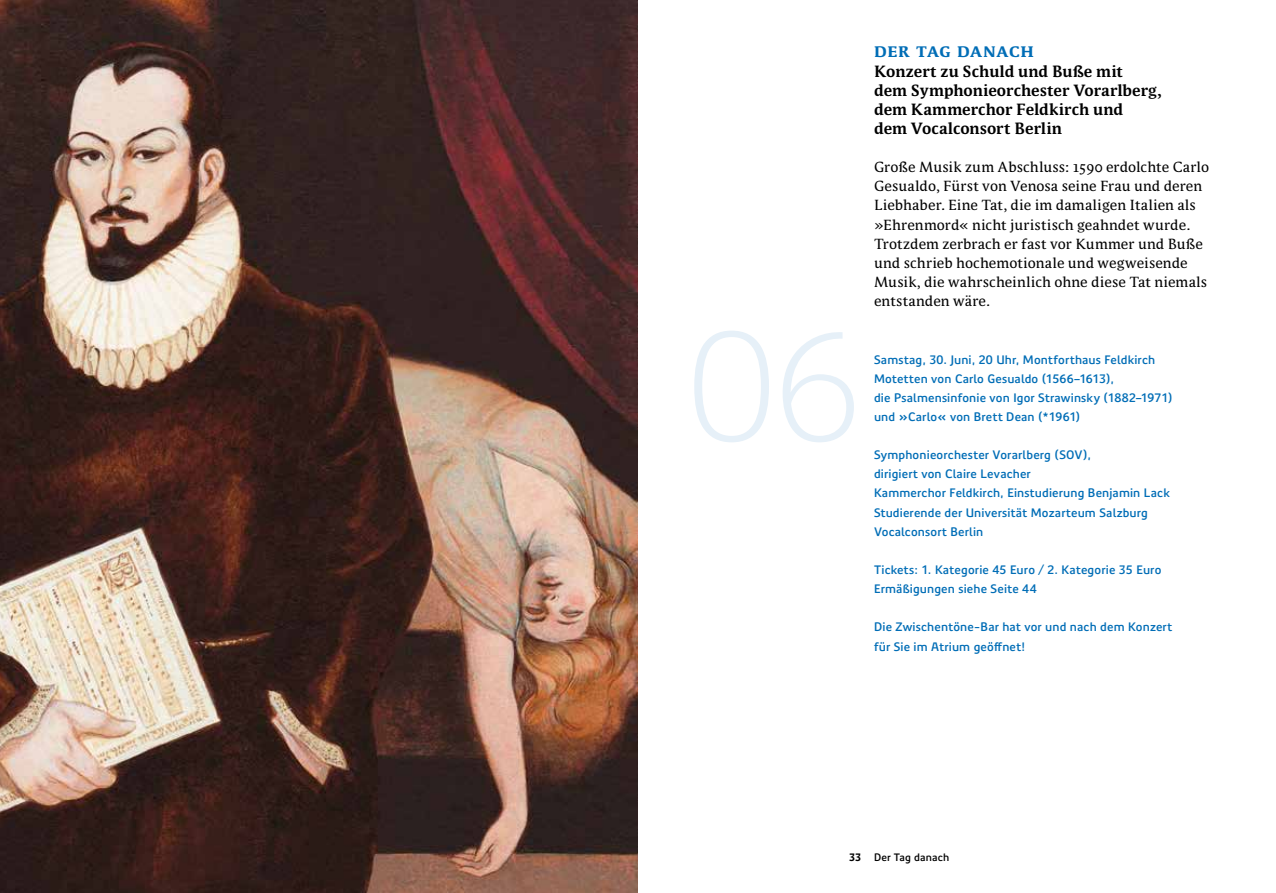
<style>
.page{position:relative;width:1276px;height:893px;background:#fff}
.page>*{position:absolute;margin:0;border:0;box-sizing:border-box;transform-origin:0 0}
.t1{font:300 150px "Precious Sans Two";color:#e6f0f8}
.t2{font:18px "Parable Bold SC";letter-spacing:.035em;color:#006db6}
.t3{font:700 15px/19.2px "Parable";color:#000}
.t4{font:13.5px/19.2px "Parable";letter-spacing:.005em;color:#000}
.t5{font:600 12px/19.2px "Precious Sans Two";letter-spacing:.015em;color:#006db6}
.t6{font:600 10.5px "Precious Sans Two";letter-spacing:.015em;color:#000}
.s1{font-weight:700}
</style>
<div class="page">
<img style="left:0;top:0;width:638px;height:893px">
<h1 class="t1" style="left:688px;top:291px;width:175px">06</h1>
<h2 class="t2" style="left:874px;top:39px;width:161px">DER TAG DANACH</h2>
<p class="t3" style="left:874px;top:61px;width:289px">Konzert zu Schuld und Buße mit<br>dem Symphonieorchester Vorarlberg, dem Kammerchor Feldkirch und<br>dem Vocalconsort Berlin</p>
<p class="t4" style="left:874px;top:157px;width:336px">Große Musik zum Abschluss: 1590 erdolchte Carlo Gesualdo, Fürst von Venosa seine Frau und deren Liebhaber. Eine Tat, die im damaligen Italien als »Ehrenmord« nicht juristisch geahndet wurde.<br>Trotzdem zerbrach er fast vor Kummer und Buße und schrieb hochemotionale und wegweisende Musik, die wahrscheinlich ohne diese Tat niemals entstanden wäre.</p>
<p class="t5" style="left:874px;top:350px;width:300px">Samstag, 30. Juni, 20 Uhr, Montforthaus Feldkirch Motetten von Carlo Gesualdo (1566–1613),<br>die Psalmensinfonie von Igor Strawinsky (1882–1971) und »Carlo« von Brett Dean (*1961)</p>
<p class="t5" style="left:874px;top:446px;width:297px">Symphonieorchester Vorarlberg (SOV),<br>dirigiert von Claire Levacher<br>Kammerchor Feldkirch, Einstudierung Benjamin Lack Studierende der Universität Mozarteum Salzburg Vocalconsort Berlin</p>
<p class="t5" style="left:874px;top:561px;width:289px">Tickets: 1. Kategorie 45 Euro / 2. Kategorie 35 Euro<br>Ermäßigungen siehe Seite 44</p>
<p class="t5" style="left:874px;top:618px;width:300px">Die Zwischentöne-Bar hat vor und nach dem Konzert für Sie im Atrium geöffnet!</p>
<p class="t6" style="left:849px;top:850px;width:102px"><span class="s1">33</span> Der Tag danach</p>
</div>
